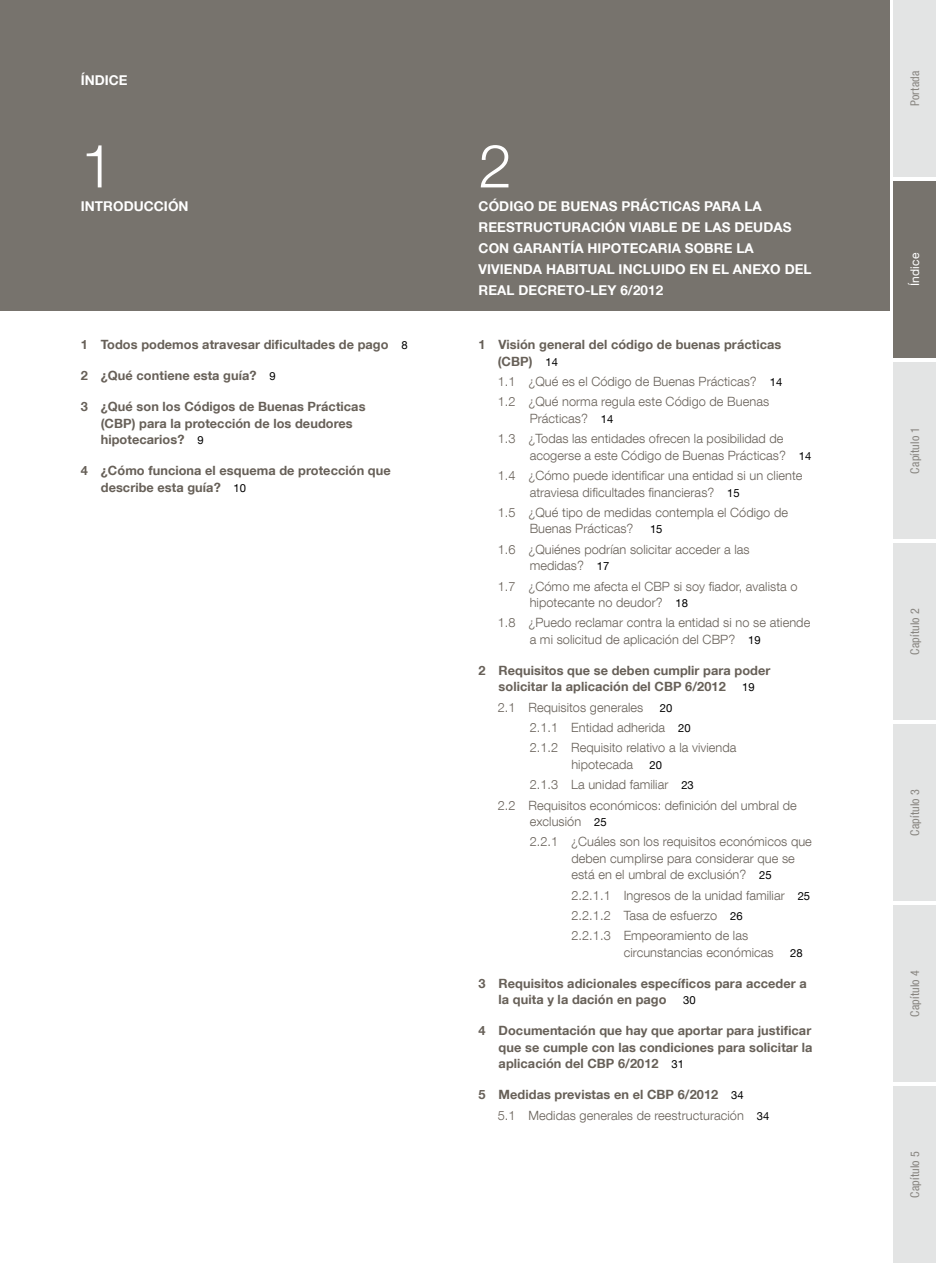
<style>
.page{position:relative;width:936px;height:1263px;background:#fff}
.page>*{position:absolute;margin:0;border:0;box-sizing:border-box;transform-origin:0 0}
.Indice_nº_cap{font:300 60px "Bd E Neue Helvetica";color:#fff}
.Indice_titulo_cap{font:700 13.5px/21px "Bd E Neue Helvetica";letter-spacing:.005em;color:#fff}
.Índice_título{font:700 13.5px "Bd E Neue Helvetica";color:#fff}
.t1{font:300 12.75px/16.5px "Bd E Neue Helvetica";letter-spacing:.005em;color:#676058}
.Indice_1{font:700 12.75px/16.5px "Bd E Neue Helvetica";letter-spacing:.005em;color:#676058}
.t2{font:condensed 12px "Bd E Neue Helvetica";letter-spacing:.015em;color:#86837e}
.t3{font:12px "Bd E Neue Helvetica";letter-spacing:.02em;color:#fff}
.t4{font:11.25px "Bd E Neue Helvetica";letter-spacing:.005em;color:#000}
.s1{font-weight:400;font-size:11.25px;color:#000}
</style>
<div class="page">
<div style="left:0;top:0;width:889px;height:310px;background:#77736d"></div>
<div style="left:893px;top:0;width:42px;height:177px;background:#e3e4e4"></div>
<div style="left:893px;top:181px;width:42px;height:177px;background:#77736d"></div>
<div style="left:893px;top:362px;width:42px;height:177px;background:#e3e4e4"></div>
<div style="left:893px;top:543px;width:42px;height:177px;background:#e3e4e4"></div>
<div style="left:893px;top:724px;width:42px;height:177px;background:#e3e4e4"></div>
<div style="left:893px;top:905px;width:42px;height:177px;background:#e3e4e4"></div>
<div style="left:893px;top:1086px;width:42px;height:177px;background:#e3e4e4"></div>
<p class="Índice_título" style="left:81px;top:71px;width:48px">ÍNDICE</p>
<p class="Indice_nº_cap" style="left:81px;top:129px;width:35px">1</p>
<p class="Indice_titulo_cap" style="left:81px;top:196px;width:109px">INTRODUCCIÓN</p>
<p class="Indice_1" style="left:81px;top:336px;width:328px">1 Todos podemos atravesar dificultades de pago <span class="s1">8</span></p>
<p class="Indice_1" style="left:81px;top:367px;width:196px">2 ¿Qué contiene esta guía? <span class="s1">9</span></p>
<p class="Indice_1" style="left:101px;top:398px;width:266px;text-indent:-20px">3 ¿Qué son los Códigos de Buenas Prácticas (CBP) para la protección de los deudores hipotecarios? <span class="s1">9</span></p>
<p class="Indice_1" style="left:101px;top:462px;width:291px;text-indent:-20px">4 ¿Cómo funciona el esquema de protección que describe esta guía? <span class="s1">10</span></p>
<p class="Indice_nº_cap" style="left:478px;top:129px;width:35px">2</p>
<p class="Indice_titulo_cap" style="left:478px;top:196px;width:334px">CÓDIGO DE BUENAS PRÁCTICAS PARA LA REESTRUCTURACIÓN VIABLE DE LAS DEUDAS CON GARANTÍA HIPOTECARIA SOBRE LA VIVIENDA HABITUAL INCLUIDO EN EL ANEXO DEL REAL DECRETO-LEY 6/2012</p>
<p class="Indice_1" style="left:497px;top:336px;width:285px;text-indent:-19px">1 Visión general del código de buenas prácticas (CBP) <span class="s1">14</span></p>
<p class="t1" style="left:497px;top:373px;width:286px">1.1 ¿Qué es el Código de Buenas Prácticas? <span class="s1">14</span></p>
<p class="t1" style="left:529px;top:393px;width:241px;text-indent:-32px">1.2 ¿Qué norma regula este Código de Buenas<br>Prácticas? <span class="s1">14</span></p>
<p class="t1" style="left:529px;top:430px;width:283px;text-indent:-32px">1.3 ¿Todas las entidades ofrecen la posibilidad de acogerse a este Código de Buenas Prácticas? <span class="s1">14</span></p>
<p class="t1" style="left:529px;top:467px;width:274px;text-indent:-32px">1.4 ¿Cómo puede identificar una entidad si un cliente atraviesa dificultades financieras? <span class="s1">15</span></p>
<p class="t1" style="left:529px;top:504px;width:260px;text-indent:-32px">1.5 ¿Qué tipo de medidas contempla el Código de<br>Buenas Prácticas?</p>
<p class="t4" style="left:650px;top:522px;width:14px">15</p>
<p class="t1" style="left:529px;top:541px;width:221px;text-indent:-32px">1.6 ¿Quiénes podrían solicitar acceder a las medidas? <span class="s1">17</span></p>
<p class="t1" style="left:529px;top:577px;width:269px;text-indent:-32px">1.7 ¿Cómo me afecta el CBP si soy fiador, avalista o hipotecante no deudor? <span class="s1">18</span></p>
<p class="t1" style="left:529px;top:614px;width:282px;text-indent:-32px">1.8 ¿Puedo reclamar contra la entidad si no se atiende a mi solicitud de aplicación del CBP? <span class="s1">19</span></p>
<p class="Indice_1" style="left:498px;top:662px;width:273px;text-indent:-20px">2 Requisitos que se deben cumplir para poder solicitar la aplicación del CBP 6/2012</p>
<p class="t4" style="left:742px;top:680px;width:14px">19</p>
<p class="t1" style="left:497px;top:699px;width:147px">2.1 Requisitos generales</p>
<p class="t4" style="left:659px;top:701px;width:14px">20</p>
<p class="t1" style="left:529px;top:719px;width:162px">2.1.1 Entidad adherida <span class="s1">20</span></p>
<p class="t1" style="left:571px;top:739px;width:166px;text-indent:-42px">2.1.2 Requisito relativo a la vivienda hipotecada</p>
<p class="t4" style="left:649px;top:758px;width:14px">20</p>
<p class="t1" style="left:529px;top:776px;width:166px">2.1.3 La unidad familiar <span class="s1">23</span></p>
<p class="t1" style="left:529px;top:796px;width:268px;text-indent:-32px">2.2 Requisitos económicos: definición del umbral de exclusión <span class="s1">25</span></p>
<p class="t1" style="left:571px;top:833px;width:242px;text-indent:-42px">2.2.1 ¿Cuáles son los requisitos económicos que deben cumplirse para considerar que se está en el umbral de exclusión? <span class="s1">25</span></p>
<p class="t1" style="left:571px;top:887px;width:240px">2.2.1.1 Ingresos de la unidad familiar <span class="s1">25</span></p>
<p class="t1" style="left:571px;top:907px;width:173px">2.2.1.2 Tasa de esfuerzo <span class="s1">26</span></p>
<p class="t1" style="left:623px;top:927px;width:151px;text-indent:-52px">2.2.1.3 Empeoramiento de las circunstancias económicas</p>
<p class="t4" style="left:790px;top:946px;width:14px">28</p>
<p class="Indice_1" style="left:498px;top:975px;width:309px;text-indent:-20px">3 Requisitos adicionales específicos para acceder a la quita y la dación en pago</p>
<p class="t4" style="left:683px;top:993px;width:14px">30</p>
<p class="Indice_1" style="left:498px;top:1022px;width:315px;text-align:justify;text-indent:-20px">4 Documentación que hay que aportar para justificar que se cumple con las condiciones para solicitar la aplicación del CBP 6/2012 <span class="s1">31</span></p>
<p class="Indice_1" style="left:478px;top:1086px;width:267px">5 Medidas previstas en el CBP 6/2012 <span class="s1">34</span></p>
<p class="t1" style="left:497px;top:1106px;width:273px">5.1 Medidas generales de reestructuración <span class="s1">34</span></p>
<p class="t2" style="left:907px;top:106px;width:37px;rotate:-90deg">Portada</p>
<p class="t3" style="left:907px;top:286px;width:35px;rotate:-90deg">Índice</p>
<p class="t2" style="left:907px;top:474px;width:48px;rotate:-90deg">Capítulo 1</p>
<p class="t2" style="left:907px;top:655px;width:48px;rotate:-90deg">Capítulo 2</p>
<p class="t2" style="left:907px;top:836px;width:48px;rotate:-90deg">Capítulo 3</p>
<p class="t2" style="left:907px;top:1017px;width:48px;rotate:-90deg">Capítulo 4</p>
<p class="t2" style="left:907px;top:1198px;width:48px;rotate:-90deg">Capítulo 5</p>
</div>
